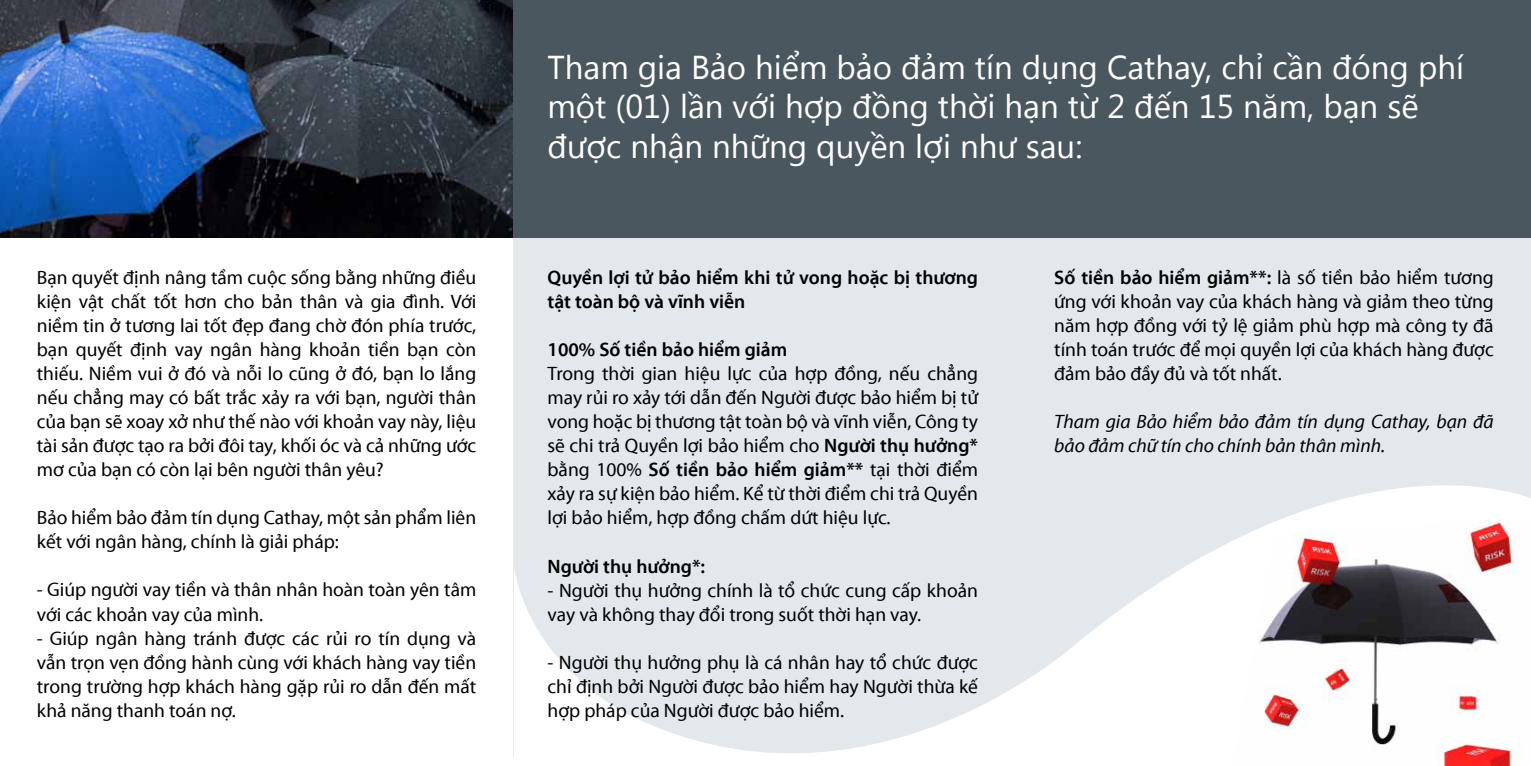
<style>
.page{position:relative;width:1531px;height:766px;background:#fff}
.page>*{position:absolute;margin:0;border:0;box-sizing:border-box;transform-origin:0 0}
.t1{font:33px/39.6px "Segoe UI";color:#fff}
.t2{font:19.5px/24px "Myriad Pro";color:#000;text-align:justify}
.t3{font:600 19.5px/24px "Myriad Pro";color:#000}
.t4{font:italic 19.5px/24px "Myriad Pro";color:#000}
.s1{font-weight:600}
</style>
<div class="page">
<div style="left:513px;top:237px;width:1018px;height:520px;background:#e2e8eb"></div>
<svg style="left:515px;top:420px;width:1016px;height:337px;fill:#e2e8eb"></svg>
<img style="left:0;top:0;width:513px;height:237px">
<img style="left:1232px;top:517px;width:299px;height:248px">
<div style="left:513px;top:0;width:1018px;height:237px;background:#4a575f"></div>
<p class="t2" style="left:37px;top:265px;width:441px">Bạn quyết định nâng tầm cuộc sống bằng những điều kiện vật chất tốt hơn cho bản thân và gia đình. Với niềm tin ở tương lai tốt đẹp đang chờ đón phía trước, bạn quyết định vay ngân hàng khoản tiền bạn còn thiếu. Niềm vui ở đó và nỗi lo cũng ở đó, bạn lo lắng nếu chẳng may có bất trắc xảy ra với bạn, người thân của bạn sẽ xoay xở như thế nào với khoản vay này, liệu tài sản được tạo ra bởi đôi tay, khối óc và cả những ước mơ của bạn có còn lại bên người thân yêu?</p>
<p class="t2" style="left:37px;top:505px;width:441px">Bảo hiểm bảo đảm tín dụng Cathay, một sản phẩm liên kết với ngân hàng, chính là giải pháp:</p>
<p class="t2" style="left:37px;top:577px;width:441px">- Giúp người vay tiền và thân nhân hoàn toàn yên tâm với các khoản vay của mình.</p>
<p class="t2" style="left:37px;top:625px;width:441px">- Giúp ngân hàng tránh được các rủi ro tín dụng và vẫn trọn vẹn đồng hành cùng với khách hàng vay tiền trong trường hợp khách hàng gặp rủi ro dẫn đến mất khả năng thanh toán nợ.</p>
<h1 class="t1" style="left:547px;top:45px;width:918px">Tham gia Bảo hiểm bảo đảm tín dụng Cathay, chỉ cần đóng phí một (01) lần với hợp đồng thời hạn từ 2 đến 15 năm, bạn sẽ được nhận những quyền lợi như sau:</h1>
<p class="t3" style="left:547px;top:265px;width:432px">Quyền lợi tử bảo hiểm khi tử vong hoặc bị thương tật toàn bộ và vĩnh viễn</p>
<p class="t3" style="left:547px;top:337px;width:241px">100% Số tiền bảo hiểm giảm</p>
<p class="t2" style="left:547px;top:361px;width:432px">Trong thời gian hiệu lực của hợp đồng, nếu chẳng may rủi ro xảy tới dẫn đến Người được bảo hiểm bị tử vong hoặc bị thương tật toàn bộ và vĩnh viễn, Công ty sẽ chi trả Quyền lợi bảo hiểm cho <span class="s1">Người thụ hưởng* </span>bằng 100% <span class="s1">Số tiền bảo hiểm giảm**</span> tại thời điểm xảy ra sự kiện bảo hiểm. Kể từ thời điểm chi trả Quyền lợi bảo hiểm, hợp đồng chấm dứt hiệu lực.</p>
<p class="t3" style="left:547px;top:553px;width:159px">Người thụ hưởng*:</p>
<p class="t2" style="left:547px;top:577px;width:432px">- Người thụ hưởng chính là tổ chức cung cấp khoản vay và không thay đổi trong suốt thời hạn vay.</p>
<p class="t2" style="left:547px;top:649px;width:432px">- Người thụ hưởng phụ là cá nhân hay tổ chức được chỉ định bởi Người được bảo hiểm hay Người thừa kế hợp pháp của Người được bảo hiểm.</p>
<p class="t2" style="left:1054px;top:265px;width:441px"><span class="s1">Số tiền bảo hiểm giảm**:</span> là số tiền bảo hiểm tương ứng với khoản vay của khách hàng và giảm theo từng năm hợp đồng với tỷ lệ giảm phù hợp mà công ty đã tính toán trước để mọi quyền lợi của khách hàng được đảm bảo đầy đủ và tốt nhất.</p>
<p class="t4" style="left:1054px;top:409px;width:441px">Tham gia Bảo hiểm bảo đảm tín dụng Cathay, bạn đã bảo đảm chữ tín cho chính bản thân mình.</p>
</div>
